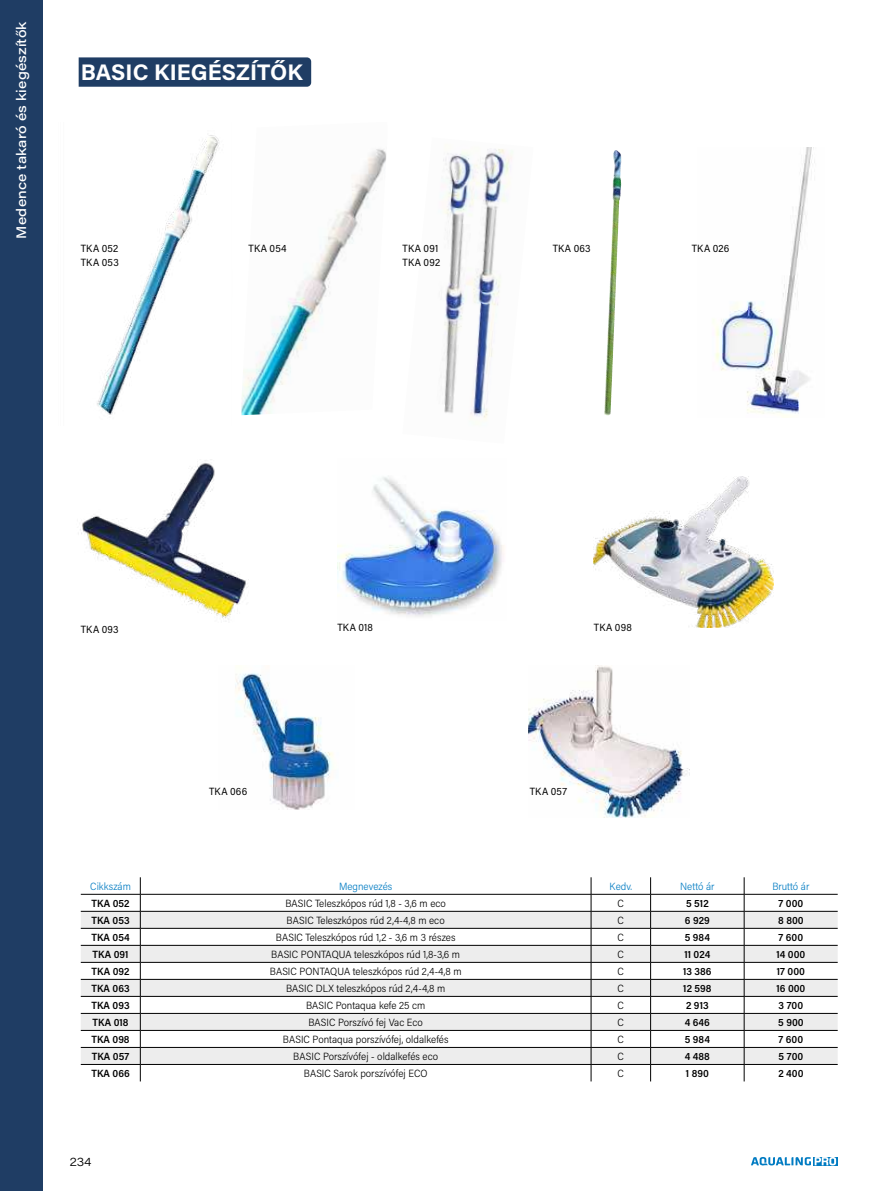
<style>
.page{position:relative;width:893px;height:1191px;background:#fff}
.page>*{position:absolute;margin:0;border:0;box-sizing:border-box;transform-origin:0 0}
.t1{font:700 22.5px "Acumin Pro";color:#fff}
.t2{font:500 13.5px "Acumin Pro Wide";letter-spacing:.01em;color:#fff}
.t3{font:300 12px "Acumin Pro Wide";color:#000}
.t4{font:300 10.5px "Acumin Pro Semi Cond";letter-spacing:.005em;color:#000}
.t5{font:600 10.5px "Acumin Pro Semi Cond";color:#000}
.t6{font:10.5px/13.5px "Acumin Pro Semi Cond";letter-spacing:.02em;color:#000}
.t7{font:300 10.5px "Acumin Pro Semi Cond";color:#007bc2}
</style>
<div class="page">
<svg style="left:836px;top:1157px;width:2px;height:8px"></svg>
<svg style="left:751px;top:1157px;width:85px;height:8px"></svg>
<img style="left:713px;top:148px;width:102px;height:269px">
<img style="left:97px;top:135px;width:122px;height:280px">
<img style="left:610px;top:152px;width:4px;height:129px">
<img style="left:442px;top:149px;width:70px;height:271px">
<img style="left:241px;top:149px;width:145px;height:266px">
<div style="left:79px;top:57px;width:232px;height:30px;background:#1f3d64"></div>
<svg style="left:81px;top:912px;width:757px;height:152px;fill:#ededed"></svg>
<hr style="left:81px;top:911px;width:59px;height:1px;background:#000">
<hr style="left:140px;top:911px;width:451px;height:1px;background:#000">
<hr style="left:591px;top:911px;width:60px;height:1px;background:#000">
<hr style="left:651px;top:911px;width:93px;height:1px;background:#000">
<hr style="left:744px;top:911px;width:94px;height:1px;background:#000">
<hr style="left:81px;top:928px;width:59px;height:1px;background:#000">
<hr style="left:81px;top:945px;width:59px;height:1px;background:#000">
<hr style="left:81px;top:1030px;width:59px;height:1px;background:#000">
<hr style="left:140px;top:928px;width:451px;height:1px;background:#000">
<hr style="left:140px;top:945px;width:451px;height:1px;background:#000">
<hr style="left:140px;top:1030px;width:451px;height:1px;background:#000">
<hr style="left:591px;top:928px;width:60px;height:1px;background:#000">
<hr style="left:591px;top:945px;width:60px;height:1px;background:#000">
<hr style="left:591px;top:1030px;width:60px;height:1px;background:#000">
<hr style="left:651px;top:928px;width:93px;height:1px;background:#000">
<hr style="left:651px;top:945px;width:93px;height:1px;background:#000">
<hr style="left:651px;top:1030px;width:93px;height:1px;background:#000">
<hr style="left:744px;top:928px;width:94px;height:1px;background:#000">
<hr style="left:744px;top:945px;width:94px;height:1px;background:#000">
<hr style="left:744px;top:1030px;width:94px;height:1px;background:#000">
<hr style="left:81px;top:962px;width:59px;height:1px;background:#000">
<hr style="left:81px;top:1047px;width:59px;height:1px;background:#000">
<hr style="left:140px;top:962px;width:451px;height:1px;background:#000">
<hr style="left:140px;top:1047px;width:451px;height:1px;background:#000">
<hr style="left:591px;top:962px;width:60px;height:1px;background:#000">
<hr style="left:591px;top:1047px;width:60px;height:1px;background:#000">
<hr style="left:651px;top:962px;width:93px;height:1px;background:#000">
<hr style="left:651px;top:1047px;width:93px;height:1px;background:#000">
<hr style="left:744px;top:962px;width:94px;height:1px;background:#000">
<hr style="left:744px;top:1047px;width:94px;height:1px;background:#000">
<hr style="left:81px;top:979px;width:59px;height:1px;background:#000">
<hr style="left:140px;top:979px;width:451px;height:1px;background:#000">
<hr style="left:591px;top:979px;width:60px;height:1px;background:#000">
<hr style="left:651px;top:979px;width:93px;height:1px;background:#000">
<hr style="left:744px;top:979px;width:94px;height:1px;background:#000">
<hr style="left:81px;top:1064px;width:59px;height:1px;background:#000">
<hr style="left:81px;top:894px;width:59px;height:1px;background:#000">
<hr style="left:140px;top:894px;width:451px;height:1px;background:#000">
<hr style="left:591px;top:894px;width:60px;height:1px;background:#000">
<hr style="left:651px;top:894px;width:93px;height:1px;background:#000">
<hr style="left:744px;top:894px;width:94px;height:1px;background:#000">
<hr style="left:81px;top:996px;width:59px;height:1px;background:#000">
<hr style="left:140px;top:996px;width:451px;height:1px;background:#000">
<hr style="left:591px;top:996px;width:60px;height:1px;background:#000">
<hr style="left:651px;top:996px;width:93px;height:1px;background:#000">
<hr style="left:744px;top:996px;width:94px;height:1px;background:#000">
<hr style="left:81px;top:1013px;width:59px;height:1px;background:#000">
<hr style="left:140px;top:1013px;width:451px;height:1px;background:#000">
<hr style="left:591px;top:1013px;width:60px;height:1px;background:#000">
<hr style="left:651px;top:1013px;width:93px;height:1px;background:#000">
<hr style="left:744px;top:1013px;width:94px;height:1px;background:#000">
<hr style="left:140px;top:1064px;width:451px;height:1px;background:#000">
<svg style="left:140px;top:877px;width:1px;height:204px"></svg>
<hr style="left:591px;top:1064px;width:60px;height:1px;background:#000">
<svg style="left:591px;top:877px;width:1px;height:204px"></svg>
<hr style="left:651px;top:1064px;width:93px;height:1px;background:#000">
<svg style="left:650px;top:877px;width:1px;height:204px"></svg>
<hr style="left:744px;top:1064px;width:94px;height:1px;background:#000">
<svg style="left:744px;top:877px;width:1px;height:204px"></svg>
<img style="left:78px;top:459px;width:171px;height:161px">
<img style="left:528px;top:665px;width:162px;height:152px">
<img style="left:235px;top:672px;width:98px;height:137px">
<img style="left:594px;top:476px;width:180px;height:151px">
<img style="left:337px;top:476px;width:167px;height:141px">
<div style="left:0;top:0;width:43px;height:1191px;background:#1f3d64"></div>
<p class="t2" style="left:16px;top:238px;width:219px;rotate:-90deg">Medence takaró és kiegészítők</p>
<h1 class="t1" style="left:81px;top:60px;width:223px">BASIC KIEGÉSZÍTŐK</h1>
<p class="t6" style="left:81px;top:242px;width:40px">TKA 052<br>TKA 053</p>
<p class="t6" style="left:403px;top:242px;width:37px">TKA 091</p>
<p class="t6" style="left:553px;top:242px;width:40px">TKA 063</p>
<p class="t6" style="left:692px;top:242px;width:39px">TKA 026</p>
<p class="t6" style="left:249px;top:242px;width:39px">TKA 054</p>
<p class="t6" style="left:403px;top:255px;width:39px">TKA 092</p>
<p class="t6" style="left:81px;top:622px;width:39px">TKA 093</p>
<p class="t6" style="left:337px;top:620px;width:37px">TKA 018</p>
<p class="t6" style="left:594px;top:620px;width:39px">TKA 098</p>
<p class="t6" style="left:209px;top:784px;width:40px">TKA 066</p>
<p class="t6" style="left:530px;top:784px;width:39px">TKA 057</p>
<p class="t7" style="left:90px;top:880px;width:42px">Cikkszám</p>
<p class="t7" style="left:339px;top:880px;width:55px">Megnevezés</p>
<p class="t7" style="left:610px;top:880px;width:24px">Kedv.</p>
<p class="t7" style="left:680px;top:880px;width:36px">Nettó ár</p>
<p class="t7" style="left:772px;top:880px;width:38px">Bruttó ár</p>
<p class="t5" style="left:92px;top:899px;width:39px">TKA 052</p>
<p class="t4" style="left:285px;top:897px;width:162px">BASIC Teleszkópos rúd 1,8 - 3,6 m eco</p>
<p class="t4" style="left:618px;top:897px;width:8px">C</p>
<p class="t5" style="left:686px;top:899px;width:24px">5 512</p>
<p class="t5" style="left:778px;top:899px;width:26px">7 000</p>
<p class="t5" style="left:91px;top:916px;width:40px">TKA 053</p>
<p class="t4" style="left:287px;top:914px;width:160px">BASIC Teleszkópos rúd 2,4-4,8 m eco</p>
<p class="t4" style="left:618px;top:914px;width:8px">C</p>
<p class="t5" style="left:685px;top:916px;width:26px">6 929</p>
<p class="t5" style="left:778px;top:916px;width:27px">8 800</p>
<p class="t5" style="left:91px;top:933px;width:40px">TKA 054</p>
<p class="t4" style="left:276px;top:931px;width:181px">BASIC Teleszkópos rúd 1,2 - 3,6 m 3 részes</p>
<p class="t4" style="left:618px;top:931px;width:8px">C</p>
<p class="t5" style="left:685px;top:933px;width:27px">5 984</p>
<p class="t5" style="left:779px;top:933px;width:26px">7 600</p>
<p class="t5" style="left:93px;top:950px;width:37px">TKA 091</p>
<p class="t4" style="left:271px;top:948px;width:191px">BASIC PONTAQUA teleszkópos rúd 1,8-3,6 m</p>
<p class="t4" style="left:618px;top:948px;width:8px">C</p>
<p class="t5" style="left:684px;top:950px;width:27px">11 024</p>
<p class="t5" style="left:776px;top:950px;width:30px">14 000</p>
<p class="t5" style="left:92px;top:967px;width:39px">TKA 092</p>
<p class="t4" style="left:270px;top:965px;width:193px">BASIC PONTAQUA teleszkópos rúd 2,4-4,8 m</p>
<p class="t4" style="left:618px;top:965px;width:8px">C</p>
<p class="t5" style="left:683px;top:967px;width:30px">13 386</p>
<p class="t5" style="left:777px;top:967px;width:30px">17 000</p>
<p class="t5" style="left:91px;top:984px;width:40px">TKA 063</p>
<p class="t4" style="left:286px;top:982px;width:161px">BASIC DLX teleszkópos rúd 2,4-4,8 m</p>
<p class="t4" style="left:618px;top:982px;width:8px">C</p>
<p class="t5" style="left:683px;top:984px;width:30px">12 598</p>
<p class="t5" style="left:776px;top:984px;width:30px">16 000</p>
<p class="t5" style="left:92px;top:1001px;width:40px">TKA 093</p>
<p class="t4" style="left:306px;top:999px;width:121px">BASIC Pontaqua kefe 25 cm</p>
<p class="t4" style="left:618px;top:999px;width:8px">C</p>
<p class="t5" style="left:686px;top:1001px;width:24px">2 913</p>
<p class="t5" style="left:779px;top:1001px;width:26px">3 700</p>
<p class="t5" style="left:93px;top:1018px;width:37px">TKA 018</p>
<p class="t4" style="left:308px;top:1016px;width:116px">BASIC Porszívó fej Vac Eco</p>
<p class="t4" style="left:618px;top:1016px;width:8px">C</p>
<p class="t5" style="left:685px;top:1018px;width:27px">4 646</p>
<p class="t5" style="left:778px;top:1018px;width:27px">5 900</p>
<p class="t5" style="left:91px;top:1035px;width:40px">TKA 098</p>
<p class="t4" style="left:283px;top:1033px;width:167px">BASIC Pontaqua porszívófej, oldalkefés</p>
<p class="t4" style="left:618px;top:1033px;width:8px">C</p>
<p class="t5" style="left:685px;top:1035px;width:27px">5 984</p>
<p class="t5" style="left:779px;top:1035px;width:26px">7 600</p>
<p class="t5" style="left:92px;top:1052px;width:39px">TKA 057</p>
<p class="t4" style="left:293px;top:1050px;width:146px">BASIC Porszívófej - oldalkefés eco</p>
<p class="t4" style="left:618px;top:1050px;width:8px">C</p>
<p class="t5" style="left:685px;top:1052px;width:27px">4 488</p>
<p class="t5" style="left:779px;top:1052px;width:26px">5 700</p>
<p class="t5" style="left:91px;top:1069px;width:40px">TKA 066</p>
<p class="t4" style="left:304px;top:1067px;width:125px">BASIC Sarok porszívófej ECO</p>
<p class="t4" style="left:618px;top:1067px;width:8px">C</p>
<p class="t5" style="left:686px;top:1069px;width:24px">1 890</p>
<p class="t5" style="left:778px;top:1069px;width:27px">2 400</p>
<p class="t3" style="left:70px;top:1154px;width:23px">234</p>
</div>
